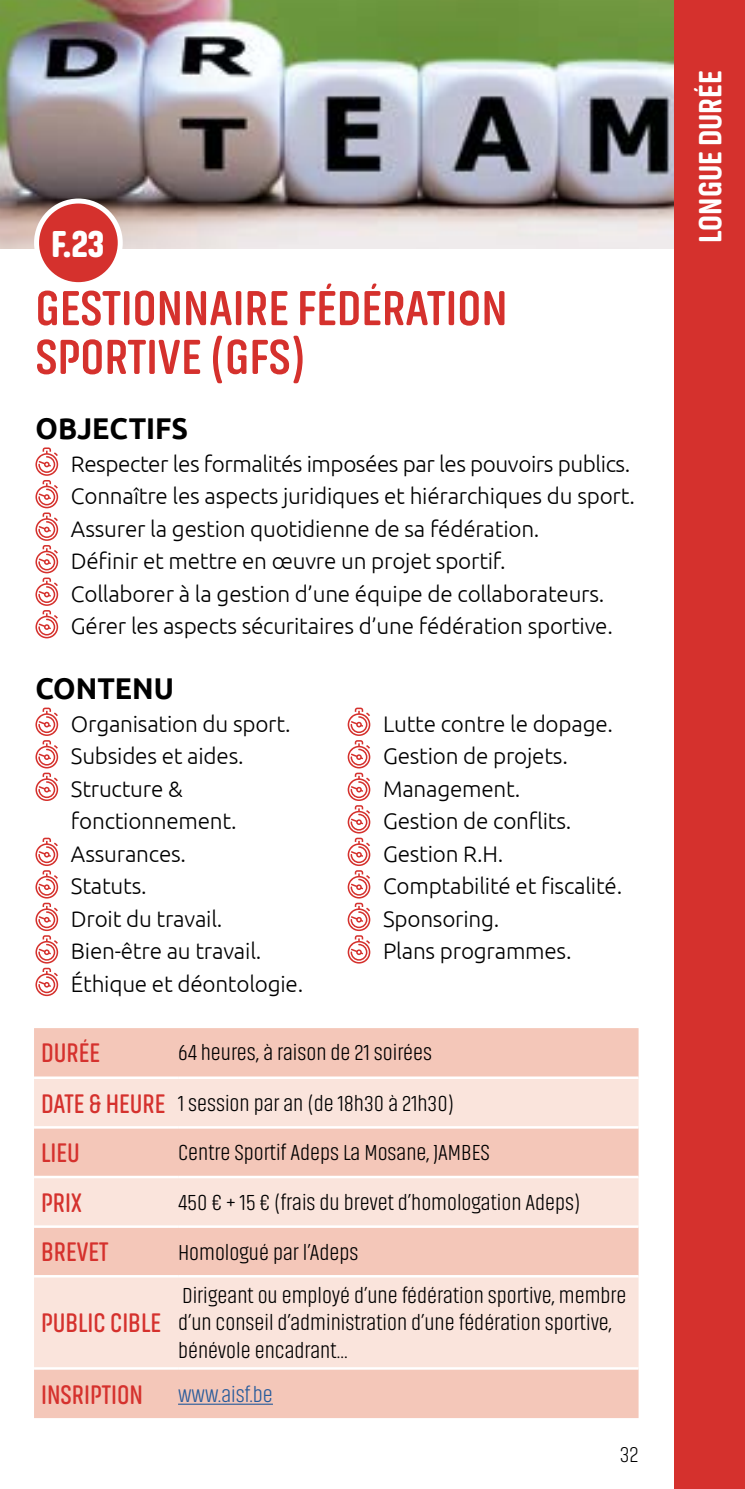
<style>
.page{position:relative;width:745px;height:1489px;background:#fff}
.page>*{position:absolute;margin:0;border:0;box-sizing:border-box;transform-origin:0 0}
.t1{font:700 50px/48.8px "Akhand Soft";color:#d5312d}
.t2{font:900 37.5px "Akhand Soft";color:#fff}
.t3{font:800 32.5px "Akhand Soft";color:#fff}
.t4{font:700 30px "Ubuntu";color:#000;scale:.95 1}
.t5{font:600 27.5px "Akhand Soft";color:#d5312d;scale:.95 1}
.t6{font:300 22.5px/32.5px "Ubuntu";letter-spacing:-.01em;color:#000}
.t7{font:300 22.5px/27.5px "Akhand Soft";color:#000}
.t8{font:300 22.5px "Akhand Soft";color:#275b9b}
.t9{font:200 22.5px "Akhand Soft";color:#000}
.s1{font-weight:600;font-size:27.5px;color:#d5312d}
</style>
<div class="page">
<img style="left:0;top:0;width:673px;height:248px">
<svg style="left:35px;top:447px;width:23px;height:191px"></svg>
<div style="left:37px;top:201px;width:83px;height:84px;background:#d5312d;border-radius:50%"></div>
<div style="left:34px;top:198px;width:89px;height:89px;border:5px solid #fff;border-radius:50%"></div>
<div style="left:34px;top:1028px;width:604px;height:389px;background:#f4c7b9"></div>
<svg style="left:34px;top:1078px;width:604px;height:288px;background:#f8dad0"></svg>
<hr style="left:34px;top:1126px;width:144px;height:2px;background:#fff">
<hr style="left:178px;top:1126px;width:460px;height:2px;background:#fff">
<hr style="left:34px;top:1175px;width:144px;height:3px;background:#fff">
<hr style="left:178px;top:1175px;width:460px;height:3px;background:#fff">
<hr style="left:34px;top:1225px;width:144px;height:2px;background:#fff">
<hr style="left:178px;top:1225px;width:460px;height:2px;background:#fff">
<hr style="left:34px;top:1274px;width:144px;height:3px;background:#fff">
<hr style="left:178px;top:1274px;width:460px;height:3px;background:#fff">
<hr style="left:34px;top:1366px;width:144px;height:3px;background:#fff">
<hr style="left:178px;top:1366px;width:460px;height:3px;background:#fff">
<hr style="left:34px;top:1076px;width:144px;height:2px;background:#fff">
<hr style="left:178px;top:1076px;width:460px;height:2px;background:#fff">
<hr style="left:178px;top:1403px;width:95px;height:1px;background:#275b9b">
<svg style="left:35px;top:707px;width:23px;height:94px"></svg>
<svg style="left:35px;top:837px;width:23px;height:159px"></svg>
<svg style="left:347px;top:707px;width:23px;height:256px"></svg>
<div style="left:673px;top:0;width:71px;height:1488px;background:#d5312d"></div>
<h2 class="t2" style="left:51px;top:223px;width:55px">F.23</h2>
<h1 class="t1" style="left:35px;top:284px;width:473px">GESTIONNAIRE FÉDÉRATION<br>SPORTIVE (GFS)</h1>
<h3 class="t4" style="left:35px;top:410px;width:162px">OBJECTIFS</h3>
<p class="t6" style="left:71px;top:446px;width:565px">Respecter les formalités imposées par les pouvoirs publics.<br>Connaître les aspects juridiques et hiérarchiques du sport.<br>Assurer la gestion quotidienne de sa fédération.<br>Définir et mettre en œuvre un projet sportif.<br>Collaborer à la gestion d’une équipe de collaborateurs.<br>Gérer les aspects sécuritaires d’une fédération sportive.</p>
<h3 class="t4" style="left:35px;top:670px;width:147px">CONTENU</h3>
<p class="t6" style="left:71px;top:706px;width:233px">Organisation du sport.<br>Subsides et aides.<br>Structure &amp; fonctionnement.<br>Assurances.<br>Statuts.<br>Droit du travail.<br>Bien-être au travail.<br>Éthique et déontologie.</p>
<p class="t6" style="left:383px;top:706px;width:240px">Lutte contre le dopage.<br>Gestion de projets.<br>Management.<br>Gestion de conflits.<br>Gestion R.H.<br>Comptabilité et fiscalité.<br>Sponsoring.<br>Plans programmes.</p>
<p class="t5" style="left:41px;top:1038px;width:63px">DURÉE</p>
<p class="t7" style="left:178px;top:1039px;width:255px">64 heures, à raison de 21 soirées</p>
<p class="t7" style="left:41px;top:1089px;width:414px"><span class="s1">DATE &amp; HEURE</span> 1 session par an (de 18h30 à 21h30)</p>
<p class="t5" style="left:41px;top:1138px;width:42px">LIEU</p>
<p class="t7" style="left:178px;top:1138px;width:313px">Centre Sportif Adeps La Mosane, JAMBES</p>
<p class="t5" style="left:41px;top:1187px;width:44px">PRIX</p>
<p class="t7" style="left:178px;top:1188px;width:404px">450 € + 15 € (frais du brevet d’homologation Adeps)</p>
<p class="t5" style="left:41px;top:1237px;width:72px">BREVET</p>
<p class="t7" style="left:178px;top:1238px;width:182px">Homologué par l’Adeps</p>
<p class="t5" style="left:41px;top:1308px;width:127px">PUBLIC CIBLE</p>
<p class="t7" style="left:178px;top:1281px;width:449px">Dirigeant ou employé d’une fédération sportive, membre d’un conseil d’administration d’une fédération sportive, bénévole encadrant…</p>
<p class="t5" style="left:41px;top:1379px;width:109px">INSRIPTION</p>
<p class="t8" style="left:178px;top:1382px;width:96px">www.aisf.be</p>
<p class="t9" style="left:619px;top:1442px;width:20px">32</p>
<h3 class="t3" style="left:692px;top:243px;width:173px;rotate:-90deg">LONGUE DURÉE</h3>
</div>
